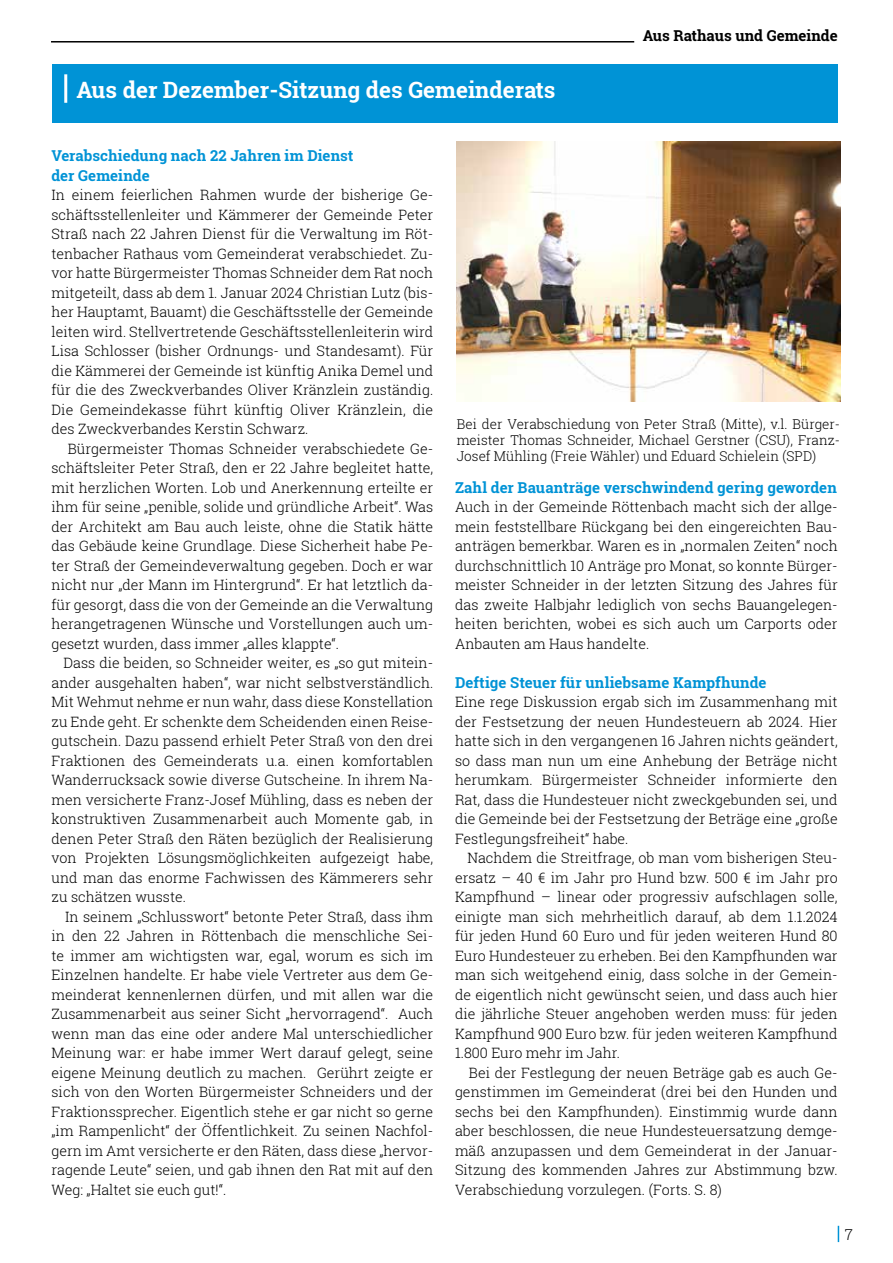
<style>
.page{position:relative;width:893px;height:1263px;background:#fff}
.page>*{position:absolute;margin:0;border:0;box-sizing:border-box;transform-origin:0 0}
.t1{font:700 22.5px "Roboto Slab";color:#fff}
.t2{font:700 15px/19.5px "Roboto Slab";color:#0093d6}
.t3{font:700 15px "Roboto Slab";color:#000}
.t4{font:300 15px "Roboto Slab";color:#000}
.t5{font:300 14.25px/19.5px "Roboto Slab";color:#000;text-align:justify}
.t6{font:300 13.5px/16.2px "Roboto Slab";color:#000;text-align:justify}
</style>
<div class="page">
<svg style="left:838px;top:1226px;width:1px;height:16px"></svg>
<hr style="left:51px;top:41px;width:583px;height:2px;background:#000">
<div style="left:52px;top:64px;width:786px;height:58px;background:#0093d6"></div>
<hr style="left:64px;top:74px;width:3px;height:29px;background:#fff">
<img style="left:457px;top:142px;width:383px;height:260px">
<h1 class="t1" style="left:77px;top:74px;width:480px">Aus der Dezember-Sitzung des Gemeinderats</h1>
<p class="t3" style="left:643px;top:25px;width:196px">Aus Rathaus und Gemeinde</p>
<p class="t2" style="left:51px;top:146px;width:304px">Verabschiedung nach 22 Jahren im Dienst der Gemeinde</p>
<p class="t5" style="left:51px;top:185px;width:383px">In einem feierlichen Rahmen wurde der bisherige Ge&shy;schäftsstellenleiter und Kämmerer der Gemeinde Peter Straß nach 22 Jahren Dienst für die Verwaltung im Röt&shy;tenbacher Rathaus vom Gemeinderat verabschiedet. Zu&shy;vor hatte Bürgermeister Thomas Schneider dem Rat noch mitgeteilt, dass ab dem 1. Januar 2024 Christian Lutz (bis&shy;her Hauptamt, Bauamt) die Geschäftsstelle der Gemeinde leiten wird. Stellvertretende Geschäftsstellenleiterin wird Lisa Schlosser (bisher Ordnungs- und Standesamt). Für die Kämmerei der Gemeinde ist künftig Anika Demel und für die des Zweckverbandes Oliver Kränzlein zuständig.<br>Die Gemeindekasse führt künftig Oliver Kränzlein, die des Zweckverbandes Kerstin Schwarz.</p>
<p class="t5" style="left:51px;top:438px;width:383px;text-indent:16px">Bürgermeister Thomas Schneider verabschiedete Ge&shy;schäftsleiter Peter Straß, den er 22 Jahre begleitet hatte, mit herzlichen Worten. Lob und Anerkennung erteilte er ihm für seine „penible, solide und gründliche Arbeit“. Was der Architekt am Bau auch leiste, ohne die Statik hätte das Gebäude keine Grundlage. Diese Sicherheit habe Pe&shy;ter Straß der Gemeindeverwaltung gegeben. Doch er war nicht nur „der Mann im Hintergrund“. Er hat letztlich da&shy;für gesorgt, dass die von der Gemeinde an die Verwaltung herangetragenen Wünsche und Vorstellungen auch um&shy;gesetzt wurden, dass immer „alles klappte“.</p>
<p class="t5" style="left:51px;top:653px;width:383px;text-indent:12px">Dass die beiden, so Schneider weiter, es „so gut mitein&shy;ander ausgehalten haben“, war nicht selbstverständlich.<br>Mit Wehmut nehme er nun wahr, dass diese Konstellation zu Ende geht. Er schenkte dem Scheidenden einen Reise&shy;gutschein. Dazu passend erhielt Peter Straß von den drei Fraktionen des Gemeinderats u.a. einen komfortablen Wanderrucksack sowie diverse Gutscheine. In ihrem Na&shy;men versicherte Franz-Josef Mühling, dass es neben der konstruktiven Zusammenarbeit auch Momente gab, in denen Peter Straß den Räten bezüglich der Realisierung von Projekten Lösungsmöglichkeiten aufgezeigt habe, und man das enorme Fachwissen des Kämmerers sehr zu schätzen wusste.</p>
<p class="t5" style="left:51px;top:906px;width:383px;text-indent:14px">In seinem „Schlusswort“ betonte Peter Straß, dass ihm in den 22 Jahren in Röttenbach die menschliche Sei&shy;te immer am wichtigsten war, egal, worum es sich im Einzelnen handelte. Er habe viele Vertreter aus dem Ge&shy;meinderat kennenlernen dürfen, und mit allen war die Zusammenarbeit aus seiner Sicht „hervorragend“. Auch wenn man das eine oder andere Mal unterschiedlicher Meinung war: er habe immer Wert darauf gelegt, seine eigene Meinung deutlich zu machen. Gerührt zeigte er sich von den Worten Bürgermeister Schneiders und der Fraktionssprecher. Eigentlich stehe er gar nicht so gerne „im Rampenlicht“ der Öffentlichkeit. Zu seinen Nachfol&shy;gern im Amt versicherte er den Räten, dass diese „hervor&shy;ragende Leute“ seien, und gab ihnen den Rat mit auf den Weg: „Haltet sie euch gut!“.</p>
<p class="t6" style="left:457px;top:416px;width:385px">Bei der Verabschiedung von Peter Straß (Mitte), v.l. Bürger&shy;meister Thomas Schneider, Michael Gerstner (CSU), Franz-Josef Mühling (Freie Wähler) und Eduard Schielein (SPD)</p>
<p class="t2" style="left:455px;top:477px;width:383px">Zahl der Bauanträge verschwindend gering geworden</p>
<p class="t5" style="left:455px;top:497px;width:384px">Auch in der Gemeinde Röttenbach macht sich der allge&shy;mein feststellbare Rückgang bei den eingereichten Bau&shy;anträgen bemerkbar. Waren es in „normalen Zeiten“ noch durchschnittlich 10 Anträge pro Monat, so konnte Bürger&shy;meister Schneider in der letzten Sitzung des Jahres für das zweite Halbjahr lediglich von sechs Bauangelegen&shy;heiten berichten, wobei es sich auch um Carports oder Anbauten am Haus handelte.</p>
<p class="t2" style="left:455px;top:672px;width:313px">Deftige Steuer für unliebsame Kampfhunde</p>
<p class="t5" style="left:455px;top:692px;width:384px">Eine rege Diskussion ergab sich im Zusammenhang mit der Festsetzung der neuen Hundesteuern ab 2024. Hier hatte sich in den vergangenen 16 Jahren nichts geändert, so dass man nun um eine Anhebung der Beträge nicht herumkam. Bürgermeister Schneider informierte den Rat, dass die Hundesteuer nicht zweckgebunden sei, und die Gemeinde bei der Festsetzung der Beträge eine „große Festlegungsfreiheit“ habe.</p>
<p class="t5" style="left:455px;top:848px;width:384px;text-indent:12px">Nachdem die Streitfrage, ob man vom bisherigen Steu&shy;ersatz – 40 € im Jahr pro Hund bzw. 500 € im Jahr pro Kampfhund – linear oder progressiv aufschlagen solle, einigte man sich mehrheitlich darauf, ab dem 1.1.2024 für jeden Hund 60 Euro und für jeden weiteren Hund 80<br>Euro Hundesteuer zu erheben. Bei den Kampfhunden war man sich weitgehend einig, dass solche in der Gemein&shy;de eigentlich nicht gewünscht seien, und dass auch hier die jährliche Steuer angehoben werden muss: für jeden Kampfhund 900 Euro bzw. für jeden weiteren Kampfhund 1.800 Euro mehr im Jahr.</p>
<p class="t5" style="left:455px;top:1062px;width:384px;text-indent:14px">Bei der Festlegung der neuen Beträge gab es auch Ge&shy;genstimmen im Gemeinderat (drei bei den Hunden und sechs bei den Kampfhunden). Einstimmig wurde dann aber beschlossen, die neue Hundesteuersatzung demge&shy;mäß anzupassen und dem Gemeinderat in der Januar-Sitzung des kommenden Jahres zur Abstimmung bzw.<br>Verabschiedung vorzulegen. (Forts. S. 8)</p>
<p class="t4" style="left:845px;top:1224px;width:10px">7</p>
</div>
